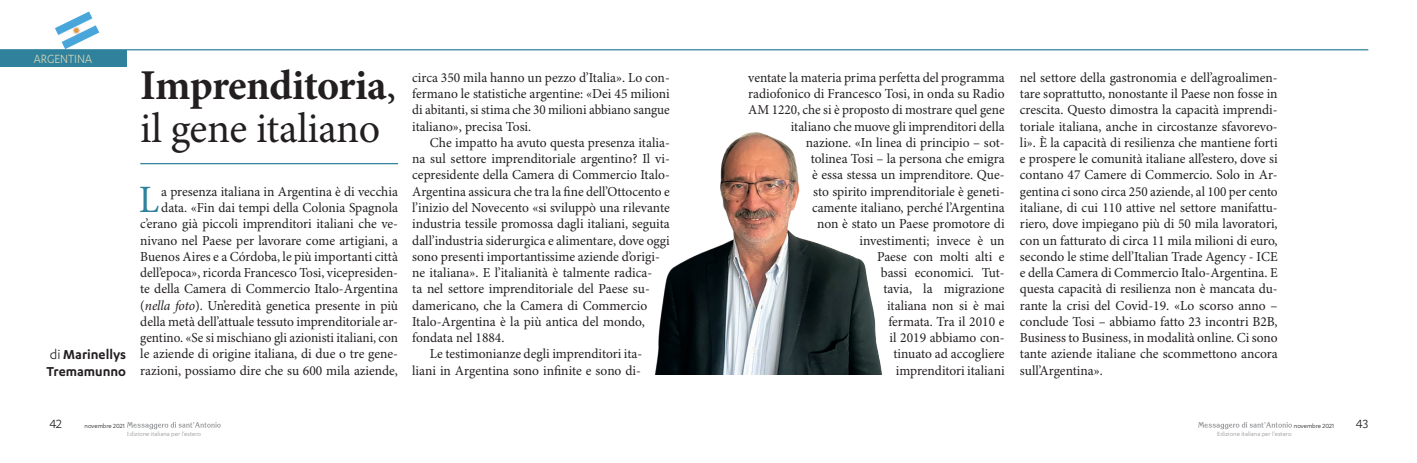
<style>
.page{position:relative;width:1417px;height:463px;background:#fff}
.page>*{position:absolute;margin:0;border:0;box-sizing:border-box;transform-origin:0 0}
.t1{font:42.5px/42.5px "Minion Pro";letter-spacing:-.01em;color:#231f20}
.t2{font:38.75px "Minion Pro";color:#30829c}
.t3{font:600 15px/16.2px "Karbon";color:#231f20}
.t4{font:13.75px/16.2px "Minion Pro";color:#231f20;text-align:right}
.t5{font:13.75px "Karbon";color:#d9d6b7;scale:.9 1}
.t6{font:13.75px "Karbon";color:#231f20}
.t7{font:6.88px "Karbon";color:#939598}
.t8{font:6.88px "Karbon";color:#231f20}
.s1{font-weight:400}
.s2{font-weight:700}
.s3{font-style:italic}
</style>
<div class="page">
<hr style="left:140px;top:163px;width:258px;height:1px;background:#30829c">
<hr style="left:0;top:49px;width:1368px;height:1px;background:#30829c">
<img style="left:55px;top:12px;width:44px;height:37px">
<div style="left:0;top:50px;width:126px;height:17px;background:#30829c"></div>
<img style="left:655px;top:132px;width:228px;height:243px">
<svg style="left:1198px;top:422px;width:93px;height:7px"></svg>
<svg style="left:127px;top:422px;width:94px;height:7px"></svg>
<p class="t5" style="left:34px;top:51px;width:66px">ARGENTINA</p>
<p class="t3" style="left:46px;top:346px;width:81px"><span class="s1">di</span> Marinellys<br>Tremamunno</p>
<h1 class="t1" style="left:140px;top:66px;width:257px"><span class="s2">Imprenditoria</span>, il gene italiano</h1>
<p class="t4" style="left:140px;top:184px;width:259px">a presenza italiana in Argentina è di vecchia data. «Fin dai tempi della Colonia Spagnola c’erano già piccoli imprenditori italiani che ve&shy;nivano nel Paese per lavorare come artigiani, a Buenos Aires e a Córdoba, le più importanti città dell’epoca», ricorda Francesco Tosi, vicepresiden&shy;te della Camera di Commercio Italo-Argentina (<span class="s3">nella foto</span>). Un’eredità genetica presente in più della metà dell’attuale tessuto imprenditoriale ar&shy;gentino. «Se si mischiano gli azionisti italiani, con le aziende di origine italiana, di due o tre gene&shy;razioni, possiamo dire che su 600 mila aziende,</p>
<h2 class="t2" style="left:139px;top:176px;width:22px">L</h2>
<p class="t4" style="left:412px;top:70px;width:259px;text-align:justify">circa 350 mila hanno un pezzo d’Italia». Lo con&shy;fermano le statistiche argentine: «Dei 45 milioni di abitanti, si stima che 30 milioni abbiano sangue italiano», precisa Tosi.</p>
<p class="t4" style="left:430px;top:135px;width:241px">Che impatto ha avuto questa presenza italia-</p>
<p class="t4" style="left:412px;top:151px;width:259px">na sul settore imprenditoriale argentino? Il vi-</p>
<p class="t4" style="left:412px;top:167px;width:259px">cepresidente della Camera di Commercio Italo-</p>
<p class="t4" style="left:412px;top:184px;width:259px">Argentina assicura che tra la fine dell’Ottocento e</p>
<p class="t4" style="left:412px;top:200px;width:259px">l’inizio del Novecento «si sviluppò una rilevante</p>
<p class="t4" style="left:412px;top:216px;width:259px">industria tessile promossa dagli italiani, seguita</p>
<p class="t4" style="left:412px;top:232px;width:259px">dall’industria siderurgica e alimentare, dove oggi</p>
<p class="t4" style="left:412px;top:249px;width:249px">sono presenti importantissime aziende d’origi-</p>
<p class="t4" style="left:412px;top:265px;width:242px">ne italiana». E l’italianità è talmente radica-</p>
<p class="t4" style="left:412px;top:281px;width:239px">ta nel settore imprenditoriale del Paese su-</p>
<p class="t4" style="left:412px;top:297px;width:237px">damericano, che la Camera di Commercio</p>
<p class="t4" style="left:412px;top:314px;width:234px">Italo-Argentina è la più antica del mondo,</p>
<p class="t4" style="left:412px;top:330px;width:94px">fondata nel 1884.</p>
<p class="t4" style="left:430px;top:346px;width:214px">Le testimonianze degli imprenditori ita-</p>
<p class="t4" style="left:412px;top:362px;width:230px">liani in Argentina sono infinite e sono di-</p>
<p class="t6" style="left:50px;top:416px;width:14px">42</p>
<p class="t8" style="left:84px;top:421px;width:42px">novembre 2021</p>
<p class="t7" style="left:127px;top:430px;width:76px">Edizione italiana per l’estero</p>
<p class="t4" style="left:748px;top:70px;width:258px">ventate la materia prima perfetta del programma radiofonico di Francesco Tosi, in onda su Radio<br>AM 1220, che si è proposto di mostrare quel gene italiano che muove gli imprenditori della nazione. «In linea di principio – sot-<br>tolinea Tosi – la persona che emigra<br>è essa stessa un imprenditore. Que-<br>sto spirito imprenditoriale è geneti-<br>camente italiano, perché l’Argentina<br>non è stato un Paese promotore di investimenti; invece è un<br>Paese con molti alti e<br>bassi economici. Tut-<br>tavia, la migrazione<br>italiana non si è mai<br>fermata. Tra il 2010 e<br>il 2019 abbiamo con-<br>tinuato ad accogliere<br>imprenditori italiani</p>
<p class="t4" style="left:1019px;top:70px;width:259px;text-align:justify">nel settore della gastronomia e dell’agroalimen&shy;tare soprattutto, nonostante il Paese non fosse in crescita. Questo dimostra la capacità imprendi&shy;toriale italiana, anche in circostanze sfavorevo&shy;li». È la capacità di resilienza che mantiene forti e prospere le comunità italiane all’estero, dove si contano 47 Camere di Commercio. Solo in Ar&shy;gentina ci sono circa 250 aziende, al 100 per cento italiane, di cui 110 attive nel settore manifattu&shy;riero, dove impiegano più di 50 mila lavoratori, con un fatturato di circa 11 mila milioni di euro, secondo le stime dell’Italian Trade Agency - ICE e della Camera di Commercio Italo-Argentina. E questa capacità di resilienza non è mancata du&shy;rante la crisi del Covid-19. «Lo scorso anno – conclude Tosi – abbiamo fatto 23 incontri B2B, Business to Business, in modalità online. Ci sono tante aziende italiane che scommettono ancora sull’Argentina».</p>
<p class="t8" style="left:1293px;top:421px;width:42px">novembre 2021</p>
<p class="t6" style="left:1355px;top:416px;width:14px">43</p>
<p class="t7" style="left:1217px;top:430px;width:76px">Edizione italiana per l’estero</p>
</div>
